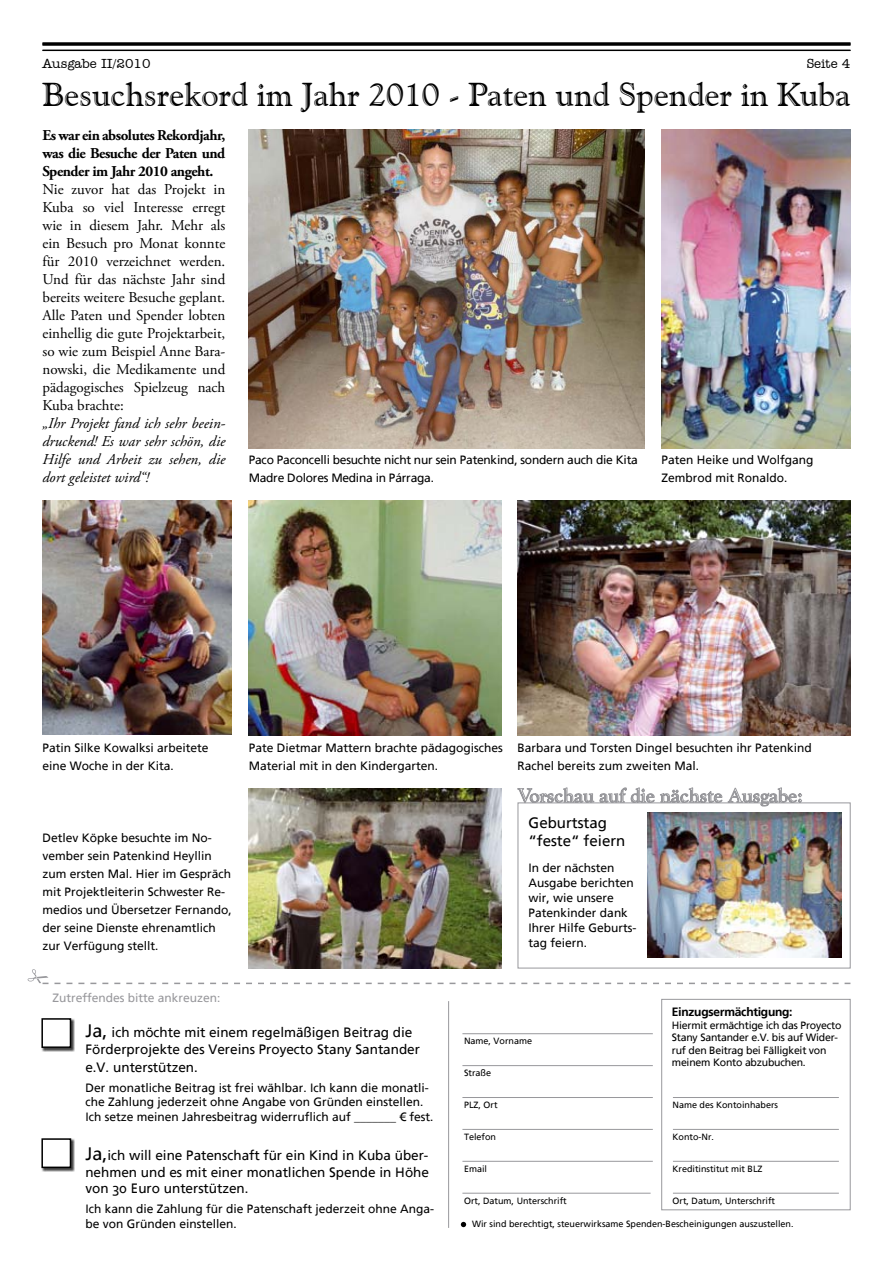
<style>
.page{position:relative;width:893px;height:1263px;background:#fff}
.page>*{position:absolute;margin:0;border:0;box-sizing:border-box;transform-origin:0 0}
.t1{font:33px "Goudy Handtooled BT";color:#000}
.t2{font:15px/18px "Adobe Garamond Pro";color:#000;text-align:justify}
.t3{font:italic 15px/18px "Adobe Garamond Pro";color:#000;text-align:justify}
.t4{font:700 15px/18px "Adobe Garamond Pro";letter-spacing:-.03em;color:#000;text-align:justify}
.t5{font:15px/18px "Frutiger Linotype";color:#000}
.t6{font:13.5px/16.2px "Frutiger Linotype";color:#000}
.t7{font:500 13.5px "Amer Typewriter IT Cby BT";color:#000}
.t8{font:12px/18px "Frutiger Linotype";color:#000}
.t9{font:12px/18px "Frutiger Linotype";letter-spacing:-.02em;color:#000}
.t10{font:12px "Frutiger Linotype";color:#98989c}
.t11{font:700 12px "Frutiger Linotype";letter-spacing:-.02em;color:#000}
.t12{font:10.5px/12.6px "Frutiger Linotype";letter-spacing:-.02em;color:#000}
.t13{font:9px "Frutiger Linotype";color:#000}
.s1{font-size:18px}
</style>
<div class="page">
<hr style="left:448px;top:1001px;width:1px;height:227px;background:#98989c">
<hr style="left:462px;top:1033px;width:191px;height:1px;background:#98989c">
<hr style="left:462px;top:1065px;width:191px;height:1px;background:#98989c">
<hr style="left:462px;top:1097px;width:191px;height:1px;background:#98989c">
<hr style="left:462px;top:1129px;width:191px;height:1px;background:#98989c">
<hr style="left:462px;top:1161px;width:191px;height:1px;background:#98989c">
<hr style="left:462px;top:1193px;width:189px;height:1px;background:#98989c">
<svg style="left:461px;top:1222px;width:5px;height:5px"></svg>
<div style="left:661px;top:999px;width:190px;height:211px;border:1px solid #98989c"></div>
<hr style="left:673px;top:1097px;width:166px;height:1px;background:#98989c">
<hr style="left:673px;top:1129px;width:166px;height:1px;background:#98989c">
<hr style="left:673px;top:1161px;width:166px;height:1px;background:#98989c">
<hr style="left:673px;top:1193px;width:166px;height:1px;background:#98989c">
<svg style="left:28px;top:969px;width:822px;height:15px"></svg>
<div style="left:42px;top:1018px;width:33px;height:34px;background:#000;opacity:.75"></div>
<div style="left:42px;top:1019px;width:28px;height:28px;background:#fff"></div>
<div style="left:41px;top:1018px;width:30px;height:30px;border:2px solid #000"></div>
<div style="left:42px;top:1138px;width:33px;height:34px;background:#000;opacity:.75"></div>
<div style="left:42px;top:1139px;width:28px;height:28px;background:#fff"></div>
<div style="left:41px;top:1138px;width:30px;height:30px;border:2px solid #000"></div>
<img style="left:249px;top:500px;width:252px;height:235px">
<img style="left:518px;top:500px;width:332px;height:235px">
<img style="left:249px;top:130px;width:395px;height:318px">
<img style="left:661px;top:130px;width:189px;height:318px">
<img style="left:43px;top:500px;width:189px;height:235px">
<img style="left:249px;top:788px;width:252px;height:180px">
<div style="left:518px;top:802px;width:333px;height:166px;border:1px solid #98989c"></div>
<svg style="left:517px;top:787px;width:285px;height:20px"></svg>
<img style="left:647px;top:812px;width:195px;height:146px">
<hr style="left:43px;top:50px;width:807px;height:1px;background:#000">
<hr style="left:43px;top:43px;width:807px;height:2px;background:#000">
<p class="t7" style="left:43px;top:55px;width:110px">Ausgabe II/2010</p>
<p class="t7" style="left:807px;top:55px;width:45px">Seite 4</p>
<h1 class="t1" style="left:43px;top:74px;width:809px">Besuchsrekord im Jahr 2010 - Paten und Spender in Kuba</h1>
<p class="t4" style="left:43px;top:127px;width:184px">Es war ein absolutes Rekordjahr, was die Besuche der Paten und Spender im Jahr 2010 angeht.</p>
<p class="t2" style="left:43px;top:181px;width:184px">Nie zuvor hat das Projekt in Kuba so viel Interesse erregt wie in diesem Jahr. Mehr als ein Besuch pro Monat konnte für 2010 verzeichnet werden.<br>Und für das nächste Jahr sind bereits weitere Besuche geplant.<br>Alle Paten und Spender lobten einhellig die gute Projektarbeit, so wie zum Beispiel Anne Bara&shy;nowski, die Medikamente und pädagogisches Spielzeug nach Kuba brachte:</p>
<p class="t3" style="left:43px;top:415px;width:184px">„Ihr Projekt fand ich sehr beein&shy;druckend! Es war sehr schön, die Hilfe und Arbeit zu sehen, die dort geleistet wird“!</p>
<p class="t9" style="left:249px;top:451px;width:391px">Paco Paconcelli besuchte nicht nur sein Patenkind, sondern auch die Kita<br>Madre Dolores Medina in Párraga.</p>
<p class="t8" style="left:661px;top:451px;width:154px">Paten Heike und Wolfgang<br>Zembrod mit Ronaldo.</p>
<p class="t8" style="left:43px;top:739px;width:168px">Patin Silke Kowalksi arbeitete eine Woche in der Kita.</p>
<p class="t8" style="left:43px;top:829px;width:191px">Detlev Köpke besuchte im No&shy;vember sein Patenkind Heyllin zum ersten Mal. Hier im Gespräch mit Projektleiterin Schwester Re&shy;medios und Übersetzer Fernando, der seine Dienste ehrenamtlich zur Verfügung stellt.</p>
<p class="t10" style="left:52px;top:991px;width:170px">Zutreffendes bitte ankreuzen:</p>
<p class="t8" style="left:249px;top:739px;width:256px">Pate Dietmar Mattern brachte pädagogisches<br>Material mit in den Kindergarten.</p>
<p class="t8" style="left:518px;top:739px;width:296px">Barbara und Torsten Dingel besuchten ihr Patenkind<br>Rachel bereits zum zweiten Mal.</p>
<p class="t5" style="left:529px;top:814px;width:98px">Geburtstag “feste“ feiern</p>
<p class="t8" style="left:529px;top:860px;width:110px;line-height:15px">In der nächsten<br>Ausgabe berichten wir, wie unsere<br>Patenkinder dank<br>Ihrer Hilfe Geburts&shy;tag feiern.</p>
<p class="t6" style="left:85px;top:1024px;width:336px"><span class="s1">Ja,</span> ich möchte mit einem regelmäßigen Beitrag die<br>Förderprojekte des Vereins Proyecto Stany Santander</p>
<p class="t6" style="left:85px;top:1059px;width:114px">e.V. unterstützen.</p>
<p class="t8" style="left:85px;top:1080px;width:350px;line-height:14.4px">Der monatliche Beitrag ist frei wählbar. Ich kann die monatli&shy;che Zahlung jederzeit ohne Angabe von Gründen einstellen.<br>Ich setze meinen Jahresbeitrag widerruflich auf _______ € fest.</p>
<p class="t6" style="left:85px;top:1147px;width:345px;text-align:justify"><span class="s1">Ja,</span>ich will eine Patenschaft für ein Kind in Kuba über&shy;nehmen und es mit einer monatlichen Spende in Höhe von 30 Euro unterstützen.</p>
<p class="t8" style="left:85px;top:1202px;width:350px;line-height:14.4px">Ich kann die Zahlung für die Patenschaft jederzeit ohne Anga&shy;be von Gründen einstellen.</p>
<p class="t13" style="left:464px;top:1036px;width:70px">Name, Vorname</p>
<p class="t13" style="left:464px;top:1068px;width:29px">Straße</p>
<p class="t13" style="left:464px;top:1100px;width:35px">PLZ, Ort</p>
<p class="t13" style="left:464px;top:1131px;width:34px">Telefon</p>
<p class="t13" style="left:464px;top:1163px;width:25px">Email</p>
<p class="t13" style="left:464px;top:1195px;width:104px">Ort, Datum, Unterschrift</p>
<p class="t11" style="left:672px;top:1004px;width:122px">Einzugsermächtigung:</p>
<p class="t12" style="left:672px;top:1018px;width:171px">Hiermit ermächtige ich das Proyecto Stany Santander e.V. bis auf Wider&shy;ruf den Beitrag bei Fälligkeit von meinem Konto abzubuchen.</p>
<p class="t13" style="left:672px;top:1100px;width:107px">Name des Kontoinhabers</p>
<p class="t13" style="left:672px;top:1131px;width:43px">Konto-Nr.</p>
<p class="t13" style="left:672px;top:1163px;width:92px">Kreditinstitut mit BLZ</p>
<p class="t13" style="left:672px;top:1195px;width:104px">Ort, Datum, Unterschrift</p>
<p class="t13" style="left:472px;top:1219px;width:323px">Wir sind berechtigt, steuerwirksame Spenden-Bescheinigungen auszustellen.</p>
</div>
